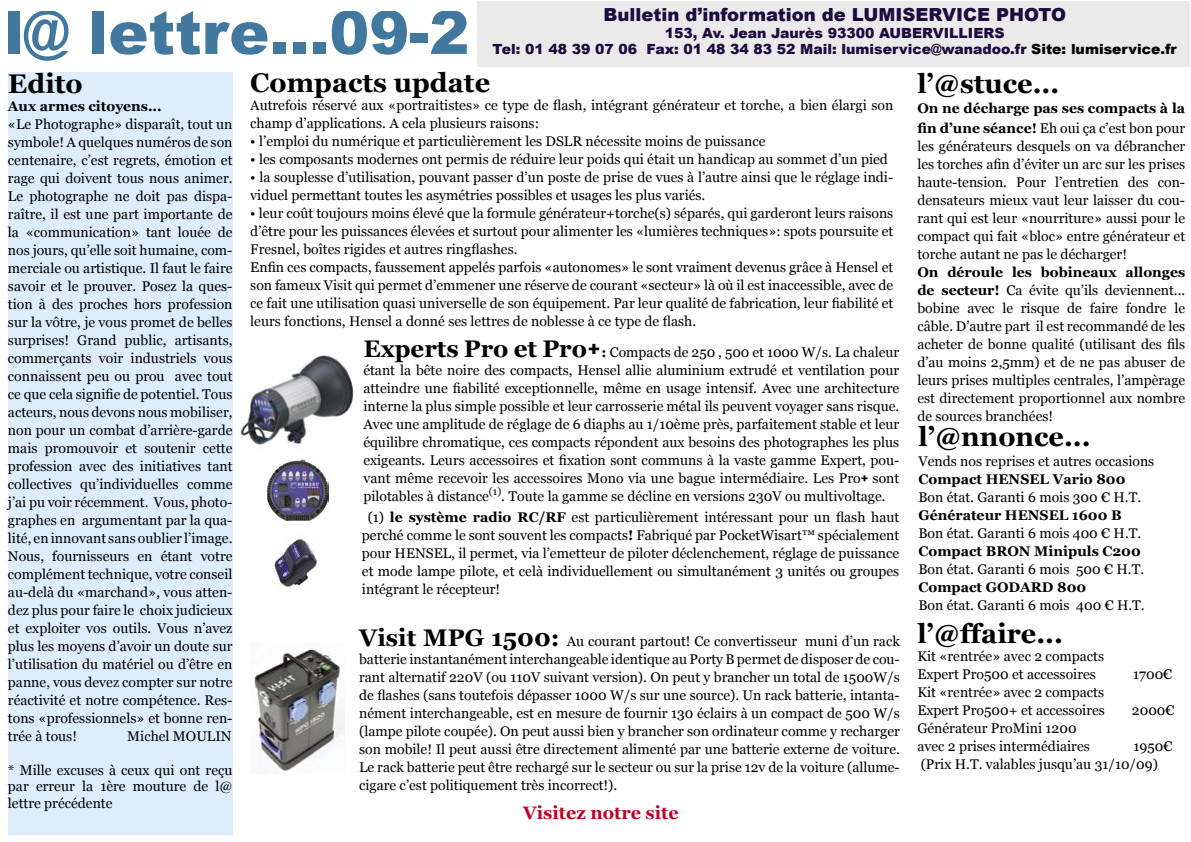
<style>
.page{position:relative;width:1191px;height:842px;background:#fff}
.page>*{position:absolute;margin:0;border:0;box-sizing:border-box;transform-origin:0 0}
.t1{font:900 60px "Arial";color:#42789d}
.t2{font:700 27px "Georgia";color:#000}
.t3{font:900 18px "Arial";color:#1d0b3e}
.t4{font:700 18px "Georgia";color:#be0027}
.t5{font:14px/18px "Georgia";color:#000;text-align:justify}
.t6{font:700 14px/20px "Georgia";color:#000}
.t7{font:900 14px "Arial";color:#1d0b3e}
.s1{color:#000}
.s2{font-weight:700;font-size:24px}
.s3{font-family:"Gadget";font-size:24px}
.s4{font-weight:700}
.s5{font-family:"Gadget"}
.s6{font-weight:400}
</style>
<div class="page">
<div style="left:477px;top:1px;width:712px;height:66px;background:#eaeaea"></div>
<div style="left:8px;top:72px;width:224px;height:763px;background:#ddedfb"></div>
<img style="left:270px;top:535px;width:47px;height:52px">
<img style="left:241px;top:355px;width:113px;height:93px">
<img style="left:251px;top:649px;width:93px;height:123px">
<img style="left:266px;top:458px;width:62px;height:63px">
<p class="t1" style="left:4px;top:-1px;width:467px">l@ lettre...09-2</p>
<p class="t3" style="left:603px;top:4px;width:464px">Bulletin d’information de LUMISERVICE PHOTO</p>
<p class="t7" style="left:665px;top:25px;width:341px">153, Av. Jean Jaurès 93300 AUBERVILLIERS</p>
<p class="t7" style="left:492px;top:42px;width:686px">Tel: 01 48 39 07 06 Fax: 01 48 34 83 52 Mail: lumiservice@wanadoo.fr <span class="s1">Site: lumiservice.fr</span></p>
<p class="t2" style="left:8px;top:68px;width:76px">Edito</p>
<p class="t6" style="left:8px;top:96px;width:155px">Aux armes citoyens...</p>
<p class="t5" style="left:8px;top:115px;width:226px">«Le Photographe» disparaît, tout un symbole! A quelques numéros de son centenaire, c’est regrets, émotion et rage qui doivent tous nous animer.<br>Le photographe ne doit pas dispa&shy;raître, il est une part importante de la «communication» tant louée de nos jours, qu’elle soit humaine, com&shy;merciale ou artistique. Il faut le faire savoir et le prouver. Posez la ques&shy;tion à des proches hors profession sur la vôtre, je vous promet de belles surprises! Grand public, artisants, commerçants voir industriels vous connaissent peu ou prou avec tout ce que cela signifie de potentiel. Tous acteurs, nous devons nous mobiliser, non pour un combat d’arrière-garde mais promouvoir et soutenir cette profession avec des initiatives tant collectives qu’individuelles comme j’ai pu voir récemment. Vous, photo&shy;graphes en argumentant par la qua&shy;lité, en innovant sans oublier l’image.<br>Nous, fournisseurs en étant votre complément technique, votre conseil au-delà du «marchand», vous atten&shy;dez plus pour faire le choix judicieux et exploiter vos outils. Vous n’avez plus les moyens d’avoir un doute sur l’utilisation du matériel ou d’être en panne, vous devez compter sur notre réactivité et notre compétence. Res&shy;tons «professionnels» et bonne ren&shy;trée à tous!</p>
<p class="t5" style="left:127px;top:727px;width:106px">Michel MOULIN</p>
<p class="t5" style="left:8px;top:761px;width:226px;line-height:16.8px">* Mille excuses à ceux qui ont reçu par erreur la 1ère mouture de l@ lettre précédente</p>
<p class="t2" style="left:250px;top:67px;width:241px">Compacts update</p>
<p class="t5" style="left:250px;top:96px;width:644px">Autrefois réservé aux «portraitistes» ce type de flash, intégrant générateur et torche, a bien élargi son champ d’applications. A cela plusieurs raisons:</p>
<p class="t5" style="left:250px;top:132px;width:517px">• l’emploi du numérique et particulièrement les DSLR nécessite moins de puissance</p>
<p class="t5" style="left:250px;top:150px;width:639px">• les composants modernes ont permis de réduire leur poids qui était un handicap au sommet d’un pied</p>
<p class="t5" style="left:250px;top:168px;width:644px">• la souplesse d’utilisation, pouvant passer d’un poste de prise de vues à l’autre ainsi que le réglage indi&shy;viduel permettant toutes les asymétries possibles et usages les plus variés.</p>
<p class="t5" style="left:250px;top:204px;width:644px">• leur coût toujours moins élevé que la formule générateur+torche(s) séparés, qui garderont leurs raisons d’être pour les puissances élevées et surtout pour alimenter les «lumières techniques»: spots poursuite et Fresnel, boîtes rigides et autres ringflashes.</p>
<p class="t5" style="left:250px;top:258px;width:644px">Enfin ces compacts, faussement appelés parfois «autonomes» le sont vraiment devenus grâce à Hensel et son fameux Visit qui permet d’emmener une réserve de courant «secteur» là où il est inaccessible, avec de ce fait une utilisation quasi universelle de son équipement. Par leur qualité de fabrication, leur fiabilité et leurs fonctions, Hensel a donné ses lettres de noblesse à ce type de flash.</p>
<p class="t5" style="left:363px;top:343px;width:537px"><span class="s2">Experts Pro et Pro</span><span class="s3">+</span><span class="s4">:</span> Compacts de 250 , 500 et 1000 W/s. La chaleur étant la bête noire des compacts, Hensel allie aluminium extrudé et ventilation pour atteindre une fiabilité exceptionnelle, même en usage intensif. Avec une architecture interne la plus simple possible et leur carrosserie métal ils peuvent voyager sans risque.<br>Avec une amplitude de réglage de 6 diaphs au 1/10ème près, parfaitement stable et leur équilibre chromatique, ces compacts répondent aux besoins des photographes les plus exigeants. Leurs accessoires et fixation sont communs à la vaste gamme Expert, pou&shy;vant même recevoir les accessoires Mono via une bague intermédiaire. Les Pro<span class="s5">+</span> sont pilotables à distance<sup>(1)</sup>. Toute la gamme se décline en versions 230V ou multivoltage.</p>
<p class="t5" style="left:362px;top:508px;width:539px;text-indent:6px">(1) <span class="s4">le système radio RC/RF</span> est particulièrement intéressant pour un flash haut perché comme le sont souvent les compacts<span class="s4">!</span> Fabriqué par PocketWisart™ spécialement pour HENSEL, il permet, via l’emetteur de piloter déclenchement, réglage de puissance et mode lampe pilote, et celà individuellement ou simultanément 3 unités ou groupes intégrant le récepteur!</p>
<p class="t5" style="left:359px;top:632px;width:542px"><span class="s2">Visit MPG 1500:</span> Au courant partout! Ce convertisseur muni d’un rack batterie instantanément interchangeable identique au Porty B permet de disposer de cou&shy;rant alternatif 220V (ou 110V suivant version). On peut y brancher un total de 1500W/s de flashes (sans toutefois dépasser 1000 W/s sur une source). Un rack batterie, intanta&shy;nément interchangeable, est en mesure de fournir 130 éclairs à un compact de 500 W/s (lampe pilote coupée). On peut aussi bien y brancher son ordinateur comme y recharger son mobile! Il peut aussi être directement alimenté par une batterie externe de voiture.<br>Le rack batterie peut être rechargé sur le secteur ou sur la prise 12v de la voiture (allume&shy;cigare c’est politiquement très incorrect!).</p>
<p class="t4" style="left:523px;top:802px;width:157px">Visitez notre site</p>
<p class="t2" style="left:917px;top:68px;width:143px">l’@stuce...</p>
<p class="t6" style="left:917px;top:98px;width:269px">On ne décharge pas ses compacts à la fin d’une séance! <span class="s6">Eh oui ça c’est bon pour</span></p>
<p class="t5" style="left:917px;top:137px;width:269px">les générateurs desquels on va débrancher les torches afin d’éviter un arc sur les prises haute-tension. Pour l’entretien des con&shy;densateurs mieux vaut leur laisser du cou&shy;rant qui est leur «nourriture» aussi pour le compact qui fait «bloc» entre générateur et torche autant ne pas le décharger!</p>
<p class="t5" style="left:917px;top:263px;width:269px"><span class="s4">On déroule les bobineaux allonges de secteur!</span> Ca évite qu’ils deviennent... bobine avec le risque de faire fondre le câble. D’autre part il est recommandé de les acheter de bonne qualité (utilisant des fils d’au moins 2,5mm) et de ne pas abuser de leurs prises multiples centrales, l’ampèrage est directement proportionnel aux nombre de sources branchées!</p>
<p class="t2" style="left:918px;top:421px;width:174px">l’@nnonce...</p>
<p class="t5" style="left:918px;top:452px;width:237px">Vends nos reprises et autres occasions</p>
<p class="t6" style="left:918px;top:469px;width:209px">Compact HENSEL Vario 800</p>
<p class="t5" style="left:918px;top:488px;width:224px">Bon état. Garanti 6 mois 300 € H.T.</p>
<p class="t6" style="left:918px;top:505px;width:205px">Générateur HENSEL 1600 B</p>
<p class="t5" style="left:918px;top:524px;width:224px">Bon état. Garanti 6 mois 400 € H.T.</p>
<p class="t6" style="left:918px;top:541px;width:224px">Compact BRON Minipuls C200</p>
<p class="t5" style="left:918px;top:560px;width:227px">Bon état. Garanti 6 mois 500 € H.T.</p>
<p class="t6" style="left:918px;top:577px;width:169px">Compact GODARD 800</p>
<p class="t5" style="left:918px;top:596px;width:228px">Bon état. Garanti 6 mois 400 € H.T.</p>
<p class="t2" style="left:917px;top:618px;width:147px">l’@ffaire...</p>
<p class="t5" style="left:917px;top:647px;width:188px">Kit «rentrée» avec 2 compacts</p>
<p class="t5" style="left:917px;top:665px;width:180px">Expert Pro500 et accessoires</p>
<p class="t5" style="left:1133px;top:665px;width:41px">1700€</p>
<p class="t5" style="left:917px;top:683px;width:188px">Kit «rentrée» avec 2 compacts</p>
<p class="t5" style="left:917px;top:701px;width:189px">Expert Pro500+ et accessoires</p>
<p class="t5" style="left:1131px;top:701px;width:44px">2000€</p>
<p class="t5" style="left:917px;top:719px;width:161px">Générateur ProMini 1200</p>
<p class="t5" style="left:917px;top:737px;width:174px">avec 2 prises intermédiaires</p>
<p class="t5" style="left:1133px;top:737px;width:40px">1950€</p>
<p class="t5" style="left:920px;top:755px;width:239px">(Prix H.T. valables jusqu’au 31/10/09)</p>
</div>
